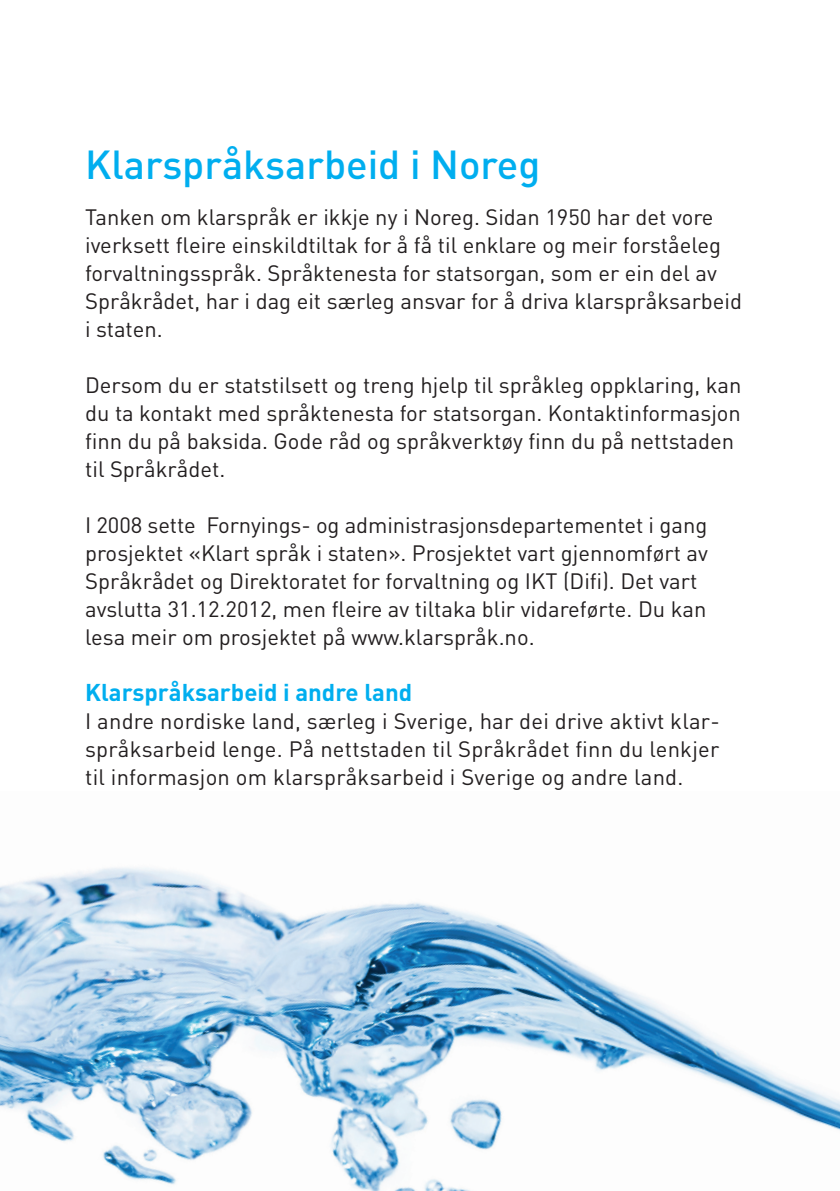
<style>
.page{position:relative;width:840px;height:1191px;background:#fff}
.page>*{position:absolute;margin:0;border:0;box-sizing:border-box;transform-origin:0 0}
.tittel_mellomstor{font:500 40px "DIN";color:#00aeef}
.mt{font:700 24px "DIN";color:#00aeef}
.brødtekst{font:22px/28px "DIN";color:#231f20}
</style>
<div class="page">
<img style="left:0;top:867px;width:839px;height:324px">
<p class="tittel_mellomstor" style="left:85px;top:139px;width:456px">Klarspråksarbeid i Noreg</p>
<p class="brødtekst" style="left:85px;top:203px;width:658px">Tanken om klarspråk er ikkje ny i Noreg. Sidan 1950 har det vore iverksett fleire einskildtiltak for å få til enklare og meir forståeleg forvaltningsspråk. Språktenesta for statsorgan, som er ein del av Språkrådet, har i dag eit særleg ansvar for å driva klarspråksarbeid i staten.</p>
<p class="brødtekst" style="left:85px;top:371px;width:657px">Dersom du er statstilsett og treng hjelp til språkleg oppklaring, kan du ta kontakt med språktenesta for statsorgan. Kontaktinformasjon finn du på baksida. Gode råd og språkverktøy finn du på nettstaden til Språkrådet.</p>
<p class="brødtekst" style="left:85px;top:511px;width:624px">I 2008 sette Fornyings- og administrasjonsdepartementet i gang prosjektet «Klart språk i staten». Prosjektet vart gjennomført av Språkrådet og Direktoratet for forvaltning og IKT (Difi). Det vart avslutta 31.12.2012, men fleire av tiltaka blir vidareførte. Du kan lesa meir om prosjektet på www.klarspråk.no.</p>
<p class="mt" style="left:85px;top:677px;width:328px">Klarspråksarbeid i andre land</p>
<p class="brødtekst" style="left:85px;top:707px;width:635px;text-align:justify">I andre nordiske land, særleg i Sverige, har dei drive aktivt klar&shy;språksarbeid lenge. På nettstaden til Språkrådet finn du lenkjer til informasjon om klarspråksarbeid i Sverige og andre land.</p>
</div>
